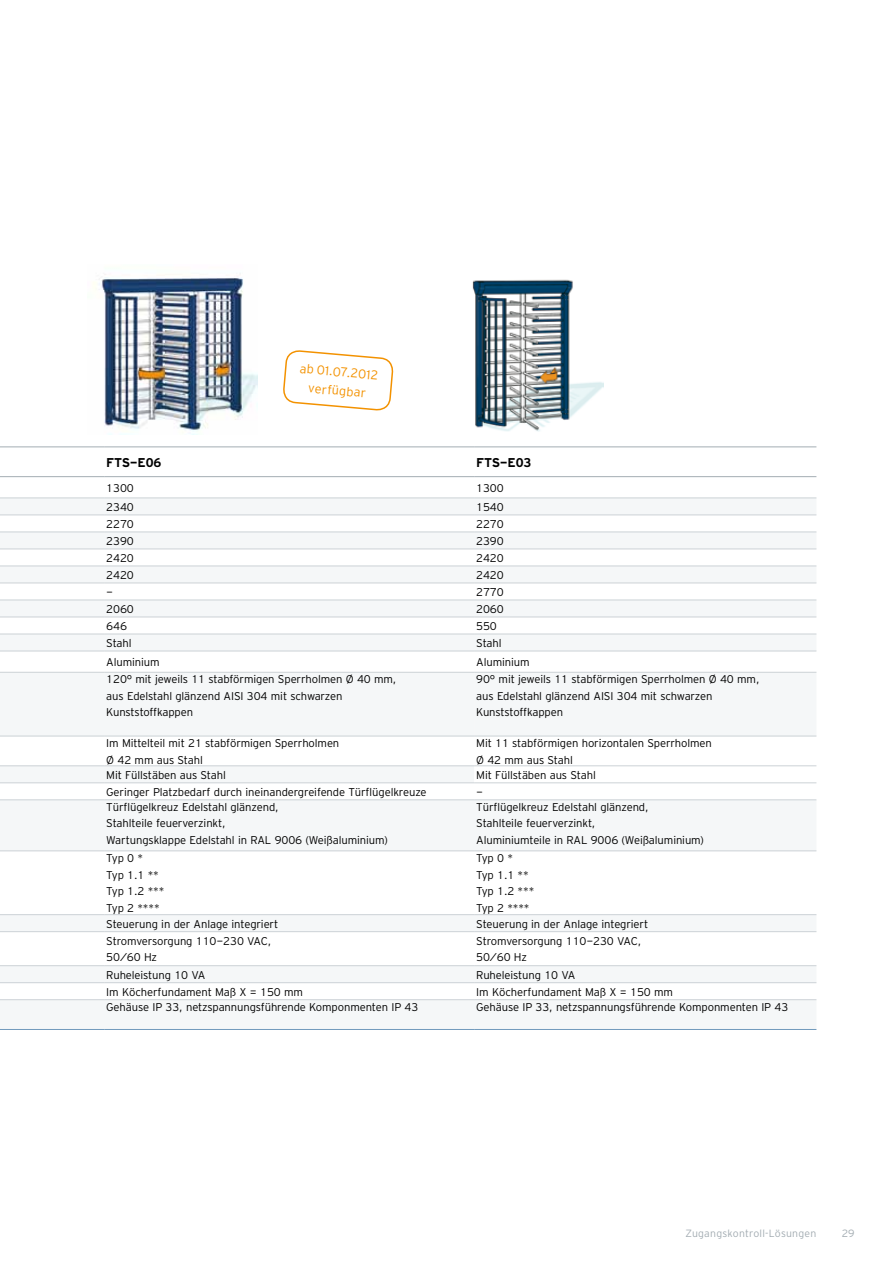
<style>
.page{position:relative;width:893px;height:1263px;background:#fff}
.page>*{position:absolute;margin:0;border:0;box-sizing:border-box;transform-origin:0 0}
.t1{font:300 12.75px/18.8px "Interstate";color:#f39200;text-align:center}
.t2{font:700 12.75px "Interstate Tab";letter-spacing:-.01em;color:#000}
.t3{font:300 11.25px/16.5px "Interstate Tab";letter-spacing:-.01em;color:#000}
.t4{font:300 11.25px/16.5px "Interstate Tab";letter-spacing:-.055em;color:#000}
.t5{font:300 10.5px "Interstate";letter-spacing:.02em;color:#a3acb2}
.t6{font:300 10.5px "Interstate Tab";color:#a3acb2}
</style>
<div class="page">
<img style="left:472px;top:279px;width:132px;height:153px">
<img style="left:93px;top:273px;width:165px;height:162px">
<svg style="left:283px;top:350px;width:111px;height:61px"></svg>
<svg style="left:0;top:766px;width:816px;height:263px;fill:#f6f7f8"></svg>
<svg style="left:0;top:498px;width:816px;height:238px;fill:#f5f7f8"></svg>
<svg style="left:474px;top:766px;width:342px;height:16px"></svg>
<hr style="left:0;top:566px;width:104px;height:1px;background:#ccd2d6">
<hr style="left:104px;top:566px;width:370px;height:1px;background:#ccd2d6">
<hr style="left:474px;top:566px;width:342px;height:1px;background:#ccd2d6">
<hr style="left:0;top:583px;width:104px;height:1px;background:#ccd2d6">
<hr style="left:104px;top:583px;width:370px;height:1px;background:#ccd2d6">
<hr style="left:474px;top:583px;width:342px;height:1px;background:#ccd2d6">
<hr style="left:0;top:600px;width:104px;height:1px;background:#ccd2d6">
<hr style="left:104px;top:600px;width:370px;height:1px;background:#ccd2d6">
<hr style="left:474px;top:600px;width:342px;height:1px;background:#ccd2d6">
<hr style="left:0;top:617px;width:104px;height:1px;background:#ccd2d6">
<hr style="left:104px;top:617px;width:370px;height:1px;background:#ccd2d6">
<hr style="left:474px;top:617px;width:342px;height:1px;background:#ccd2d6">
<hr style="left:0;top:634px;width:104px;height:1px;background:#ccd2d6">
<hr style="left:104px;top:634px;width:370px;height:1px;background:#ccd2d6">
<hr style="left:474px;top:634px;width:342px;height:1px;background:#ccd2d6">
<hr style="left:0;top:651px;width:104px;height:1px;background:#ccd2d6">
<hr style="left:104px;top:651px;width:370px;height:1px;background:#ccd2d6">
<hr style="left:474px;top:651px;width:342px;height:1px;background:#ccd2d6">
<hr style="left:0;top:672px;width:104px;height:1px;background:#ccd2d6">
<hr style="left:0;top:736px;width:104px;height:1px;background:#ccd2d6">
<hr style="left:0;top:765px;width:104px;height:1px;background:#ccd2d6">
<hr style="left:474px;top:765px;width:342px;height:1px;background:#ccd2d6">
<hr style="left:0;top:782px;width:104px;height:1px;background:#ccd2d6">
<hr style="left:104px;top:782px;width:370px;height:1px;background:#ccd2d6">
<hr style="left:474px;top:782px;width:342px;height:1px;background:#ccd2d6">
<hr style="left:0;top:799px;width:104px;height:1px;background:#ccd2d6">
<hr style="left:104px;top:799px;width:370px;height:1px;background:#ccd2d6">
<hr style="left:474px;top:799px;width:342px;height:1px;background:#ccd2d6">
<hr style="left:0;top:850px;width:104px;height:1px;background:#ccd2d6">
<hr style="left:104px;top:850px;width:370px;height:1px;background:#ccd2d6">
<hr style="left:474px;top:850px;width:342px;height:1px;background:#ccd2d6">
<hr style="left:0;top:914px;width:104px;height:1px;background:#ccd2d6">
<hr style="left:104px;top:914px;width:370px;height:1px;background:#ccd2d6">
<hr style="left:474px;top:914px;width:342px;height:1px;background:#ccd2d6">
<hr style="left:0;top:931px;width:104px;height:1px;background:#ccd2d6">
<hr style="left:104px;top:931px;width:370px;height:1px;background:#ccd2d6">
<hr style="left:474px;top:931px;width:342px;height:1px;background:#ccd2d6">
<hr style="left:0;top:965px;width:104px;height:1px;background:#ccd2d6">
<hr style="left:104px;top:965px;width:370px;height:1px;background:#ccd2d6">
<hr style="left:474px;top:965px;width:342px;height:1px;background:#ccd2d6">
<hr style="left:0;top:982px;width:104px;height:1px;background:#ccd2d6">
<hr style="left:104px;top:982px;width:370px;height:1px;background:#ccd2d6">
<hr style="left:474px;top:982px;width:342px;height:1px;background:#ccd2d6">
<hr style="left:0;top:999px;width:104px;height:1px;background:#ccd2d6">
<hr style="left:104px;top:999px;width:370px;height:1px;background:#ccd2d6">
<hr style="left:474px;top:999px;width:342px;height:1px;background:#ccd2d6">
<hr style="left:0;top:549px;width:104px;height:1px;background:#ccd2d6">
<hr style="left:104px;top:549px;width:370px;height:1px;background:#ccd2d6">
<hr style="left:474px;top:549px;width:342px;height:1px;background:#ccd2d6">
<hr style="left:0;top:497px;width:104px;height:1px;background:#ccd2d6">
<hr style="left:104px;top:497px;width:370px;height:1px;background:#ccd2d6">
<hr style="left:474px;top:497px;width:342px;height:1px;background:#ccd2d6">
<hr style="left:0;top:514px;width:104px;height:1px;background:#ccd2d6">
<hr style="left:104px;top:514px;width:370px;height:1px;background:#ccd2d6">
<hr style="left:474px;top:514px;width:342px;height:1px;background:#ccd2d6">
<hr style="left:0;top:531px;width:104px;height:1px;background:#ccd2d6">
<hr style="left:104px;top:531px;width:370px;height:1px;background:#ccd2d6">
<hr style="left:474px;top:531px;width:342px;height:1px;background:#ccd2d6">
<hr style="left:0;top:446px;width:104px;height:1px;background:#a3adb3">
<hr style="left:104px;top:446px;width:370px;height:1px;background:#a3adb3">
<hr style="left:474px;top:446px;width:342px;height:1px;background:#a3adb3">
<hr style="left:0;top:476px;width:104px;height:1px;background:#a3adb3">
<hr style="left:104px;top:476px;width:370px;height:1px;background:#a3adb3">
<hr style="left:474px;top:476px;width:342px;height:1px;background:#a3adb3">
<hr style="left:474px;top:672px;width:342px;height:1px;background:#ccd2d6">
<hr style="left:474px;top:736px;width:342px;height:1px;background:#ccd2d6">
<hr style="left:104px;top:672px;width:370px;height:1px;background:#ccd2d6">
<hr style="left:104px;top:736px;width:370px;height:1px;background:#ccd2d6">
<hr style="left:104px;top:765px;width:370px;height:1px;background:#ccd2d6">
<hr style="left:0;top:1029px;width:104px;height:1px;background:#729abd">
<hr style="left:104px;top:1029px;width:370px;height:1px;background:#729abd">
<hr style="left:474px;top:1029px;width:342px;height:1px;background:#729abd">
<p class="t1" style="left:301px;top:359px;width:80px;rotate:5deg">ab 01.07.2012 verfügbar</p>
<p class="t2" style="left:106px;top:455px;width:57px">FTS-E06</p>
<p class="t2" style="left:476px;top:455px;width:57px">FTS-E03</p>
<p class="t3" style="left:106px;top:479px;width:29px">1300</p>
<p class="t3" style="left:476px;top:479px;width:29px">1300</p>
<p class="t3" style="left:106px;top:499px;width:29px">2340</p>
<p class="t3" style="left:476px;top:499px;width:29px">1540</p>
<p class="t3" style="left:106px;top:516px;width:29px">2270</p>
<p class="t3" style="left:476px;top:516px;width:29px">2270</p>
<p class="t3" style="left:106px;top:533px;width:29px">2390</p>
<p class="t3" style="left:476px;top:533px;width:29px">2390</p>
<p class="t3" style="left:106px;top:550px;width:29px">2420</p>
<p class="t3" style="left:476px;top:550px;width:29px">2420</p>
<p class="t3" style="left:106px;top:567px;width:29px">2420</p>
<p class="t3" style="left:476px;top:567px;width:29px">2420</p>
<p class="t3" style="left:106px;top:584px;width:8px">-</p>
<p class="t3" style="left:476px;top:584px;width:29px">2770</p>
<p class="t3" style="left:106px;top:601px;width:29px">2060</p>
<p class="t3" style="left:476px;top:601px;width:29px">2060</p>
<p class="t3" style="left:106px;top:618px;width:22px">646</p>
<p class="t3" style="left:476px;top:618px;width:22px">550</p>
<p class="t3" style="left:106px;top:635px;width:27px">Stahl</p>
<p class="t3" style="left:476px;top:635px;width:27px">Stahl</p>
<p class="t3" style="left:106px;top:654px;width:55px">Aluminium</p>
<p class="t3" style="left:476px;top:654px;width:55px">Aluminium</p>
<p class="t3" style="left:106px;top:671px;width:292px">120° mit jeweils 11 stabförmigen Sperrholmen Ø 40 mm, aus Edelstahl glänzend AISI 304 mit schwarzen<br>Kunststoffkappen</p>
<p class="t3" style="left:476px;top:671px;width:285px">90° mit jeweils 11 stabförmigen Sperrholmen Ø 40 mm, aus Edelstahl glänzend AISI 304 mit schwarzen<br>Kunststoffkappen</p>
<p class="t3" style="left:106px;top:735px;width:235px">Im Mittelteil mit 21 stabförmigen Sperrholmen<br>Ø 42 mm aus Stahl</p>
<p class="t3" style="left:476px;top:735px;width:237px">Mit 11 stabförmigen horizontalen Sperrholmen<br>Ø 42 mm aus Stahl</p>
<p class="t3" style="left:106px;top:766px;width:121px">Mit Füllstäben aus Stahl</p>
<p class="t3" style="left:476px;top:766px;width:121px">Mit Füllstäben aus Stahl</p>
<p class="t3" style="left:106px;top:783px;width:322px">Geringer Platzbedarf durch ineinandergreifende Türflügelkreuze</p>
<p class="t3" style="left:476px;top:783px;width:8px">-</p>
<p class="t3" style="left:106px;top:799px;width:283px">Türflügelkreuz Edelstahl glänzend,<br>Stahlteile feuerverzinkt,<br>Wartungsklappe Edelstahl in RAL 9006 (Weißaluminium)</p>
<p class="t3" style="left:476px;top:799px;width:229px">Türflügelkreuz Edelstahl glänzend,<br>Stahlteile feuerverzinkt,<br>Aluminiumteile in RAL 9006 (Weißaluminium)</p>
<p class="t4" style="left:106px;top:850px;width:60px">Typ 0 *<br>Typ 1.1 **<br>Typ 1.2 ***<br>Typ 2 ****</p>
<p class="t4" style="left:476px;top:850px;width:60px">Typ 0 *<br>Typ 1.1 **<br>Typ 1.2 ***<br>Typ 2 ****</p>
<p class="t3" style="left:106px;top:915px;width:174px">Steuerung in der Anlage integriert</p>
<p class="t3" style="left:476px;top:915px;width:174px">Steuerung in der Anlage integriert</p>
<p class="t3" style="left:106px;top:933px;width:167px">Stromversorgung 110-230 VAC,<br>50/60 Hz</p>
<p class="t3" style="left:476px;top:933px;width:167px">Stromversorgung 110-230 VAC,<br>50/60 Hz</p>
<p class="t3" style="left:106px;top:966px;width:101px">Ruheleistung 10 VA</p>
<p class="t3" style="left:476px;top:966px;width:101px">Ruheleistung 10 VA</p>
<p class="t3" style="left:106px;top:983px;width:198px">Im Köcherfundament Maß X = 150 mm</p>
<p class="t3" style="left:476px;top:983px;width:198px">Im Köcherfundament Maß X = 150 mm</p>
<p class="t3" style="left:106px;top:998px;width:314px">Gehäuse IP 33, netzspannungsführende Komponmenten IP 43</p>
<p class="t3" style="left:476px;top:998px;width:314px">Gehäuse IP 33, netzspannungsführende Komponmenten IP 43</p>
<p class="t5" style="left:685px;top:1227px;width:132px">Zugangskontroll-Lösungen</p>
<p class="t6" style="left:842px;top:1227px;width:15px">29</p>
</div>
